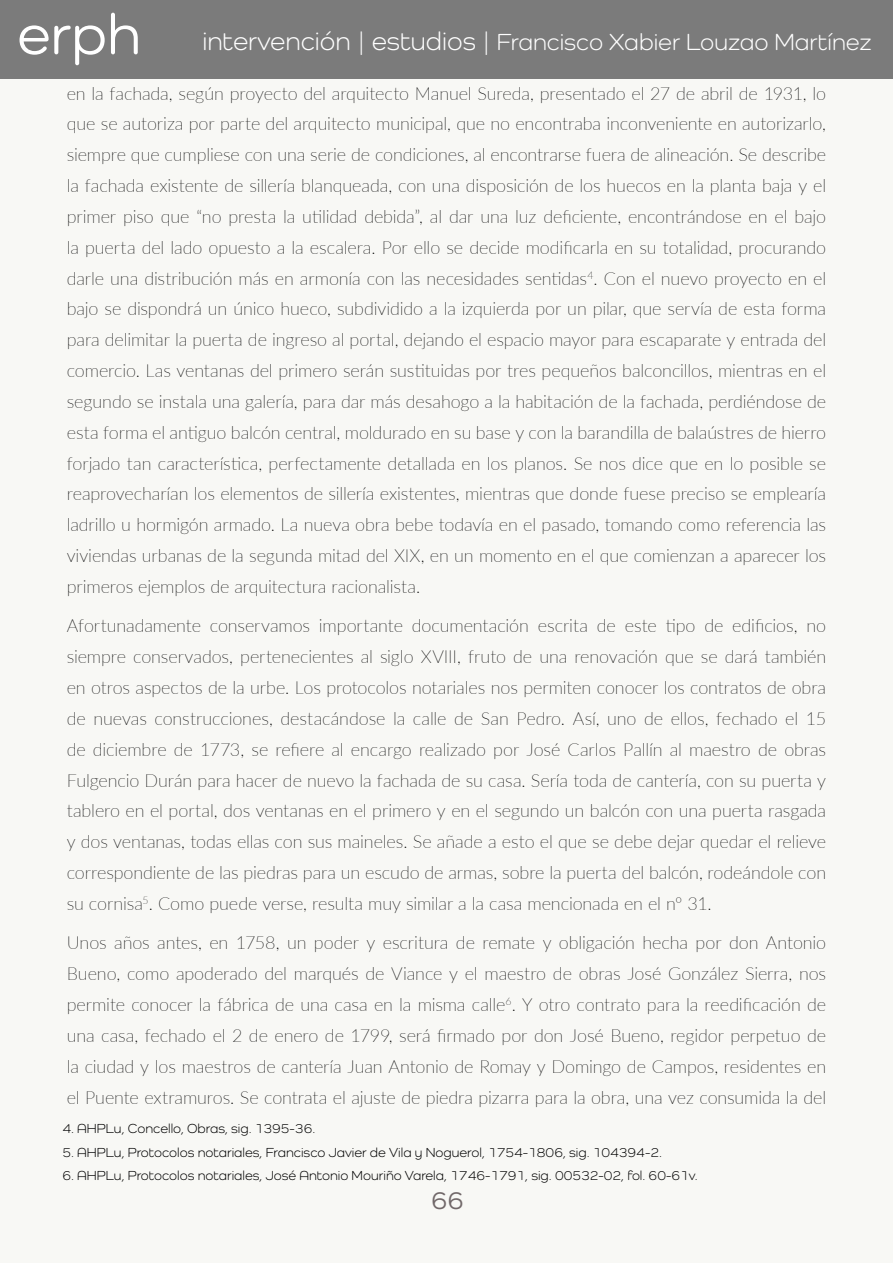
<style>
.page{position:relative;width:893px;height:1263px;background:#f8f8f5}
.page>*{position:absolute;margin:0;border:0;box-sizing:border-box;transform-origin:0 0}
.t1{font:500 58.5px "Como";color:#fff}
.t2{font:500 25.5px "Como";color:#716869}
.t3{font:24px "Como";color:#fff}
.t4{font:100 18px/30.9px "Lato";letter-spacing:-.005em;color:#000;text-align:justify}
.t5{font:13.5px "Como";color:#000}
.s1{font-size:26.4px}
</style>
<div class="page">
<div style="left:0;top:0;width:893px;height:79px;background:#7b7b7b"></div>
<h1 class="t1" style="left:17px;top:-1px;width:125px">erph</h1>
<h3 class="t3" style="left:202px;top:27px;width:671px"><span class="s1">intervención | estudios |</span> Francisco Xabier Louzao Martínez</h3>
<p class="t4" style="left:67px;top:77px;width:761px">en la fachada, según proyecto del arquitecto Manuel Sureda, presentado el 27 de abril de 1931, lo que se autoriza por parte del arquitecto municipal, que no encontraba inconveniente en autorizarlo, siempre que cumpliese con una serie de condiciones, al encontrarse fuera de alineación. Se describe la fachada existente de sillería blanqueada, con una disposición de los huecos en la planta baja y el primer piso que “no presta la utilidad debida”, al dar una luz deficiente, encontrándose en el bajo la puerta del lado opuesto a la escalera. Por ello se decide modificarla en su totalidad, procurando darle una distribución más en armonía con las necesidades sentidas<sup>4</sup>. Con el nuevo proyecto en el bajo se dispondrá un único hueco, subdividido a la izquierda por un pilar, que servía de esta forma para delimitar la puerta de ingreso al portal, dejando el espacio mayor para escaparate y entrada del comercio. Las ventanas del primero serán sustituidas por tres pequeños balconcillos, mientras en el segundo se instala una galería, para dar más desahogo a la habitación de la fachada, perdiéndose de esta forma el antiguo balcón central, moldurado en su base y con la barandilla de balaústres de hierro forjado tan característica, perfectamente detallada en los planos. Se nos dice que en lo posible se reaprovecharían los elementos de sillería existentes, mientras que donde fuese preciso se emplearía ladrillo u hormigón armado. La nueva obra bebe todavía en el pasado, tomando como referencia las viviendas urbanas de la segunda mitad del XIX, en un momento en el que comienzan a aparecer los primeros ejemplos de arquitectura racionalista.</p>
<p class="t4" style="left:67px;top:610px;width:761px">Afortunadamente conservamos importante documentación escrita de este tipo de edificios, no siempre conservados, pertenecientes al siglo XVIII, fruto de una renovación que se dará también en otros aspectos de la urbe. Los protocolos notariales nos permiten conocer los contratos de obra de nuevas construcciones, destacándose la calle de San Pedro. Así, uno de ellos, fechado el 15 de diciembre de 1773, se refiere al encargo realizado por José Carlos Pallín al maestro de obras Fulgencio Durán para hacer de nuevo la fachada de su casa. Sería toda de cantería, con su puerta y tablero en el portal, dos ventanas en el primero y en el segundo un balcón con una puerta rasgada y dos ventanas, todas ellas con sus maineles. Se añade a esto el que se debe dejar quedar el relieve correspondiente de las piedras para un escudo de armas, sobre la puerta del balcón, rodeándole con su cornisa<sup>5</sup>. Como puede verse, resulta muy similar a la casa mencionada en el nº 31.</p>
<p class="t4" style="left:67px;top:927px;width:761px">Unos años antes, en 1758, un poder y escritura de remate y obligación hecha por don Antonio Bueno, como apoderado del marqués de Viance y el maestro de obras José González Sierra, nos permite conocer la fábrica de una casa en la misma calle<sup>6</sup>. Y otro contrato para la reedificación de una casa, fechado el 2 de enero de 1799, será firmado por don José Bueno, regidor perpetuo de la ciudad y los maestros de cantería Juan Antonio de Romay y Domingo de Campos, residentes en el Puente extramuros. Se contrata el ajuste de piedra pizarra para la obra, una vez consumida la del</p>
<p class="t5" style="left:63px;top:1120px;width:254px">4. AHPLu, Concello, Obras, sig. 1395-36.</p>
<p class="t5" style="left:63px;top:1144px;width:601px">5. AHPLu, Protocolos notariales, Francisco Javier de Vila y Noguerol, 1754-1806, sig. 104394-2.</p>
<p class="t5" style="left:63px;top:1167px;width:637px">6. AHPLu, Protocolos notariales, José Antonio Mouriño Varela, 1746-1791, sig. 00532-02, fol. 60-61v.</p>
<h2 class="t2" style="left:431px;top:1185px;width:34px">66</h2>
</div>
